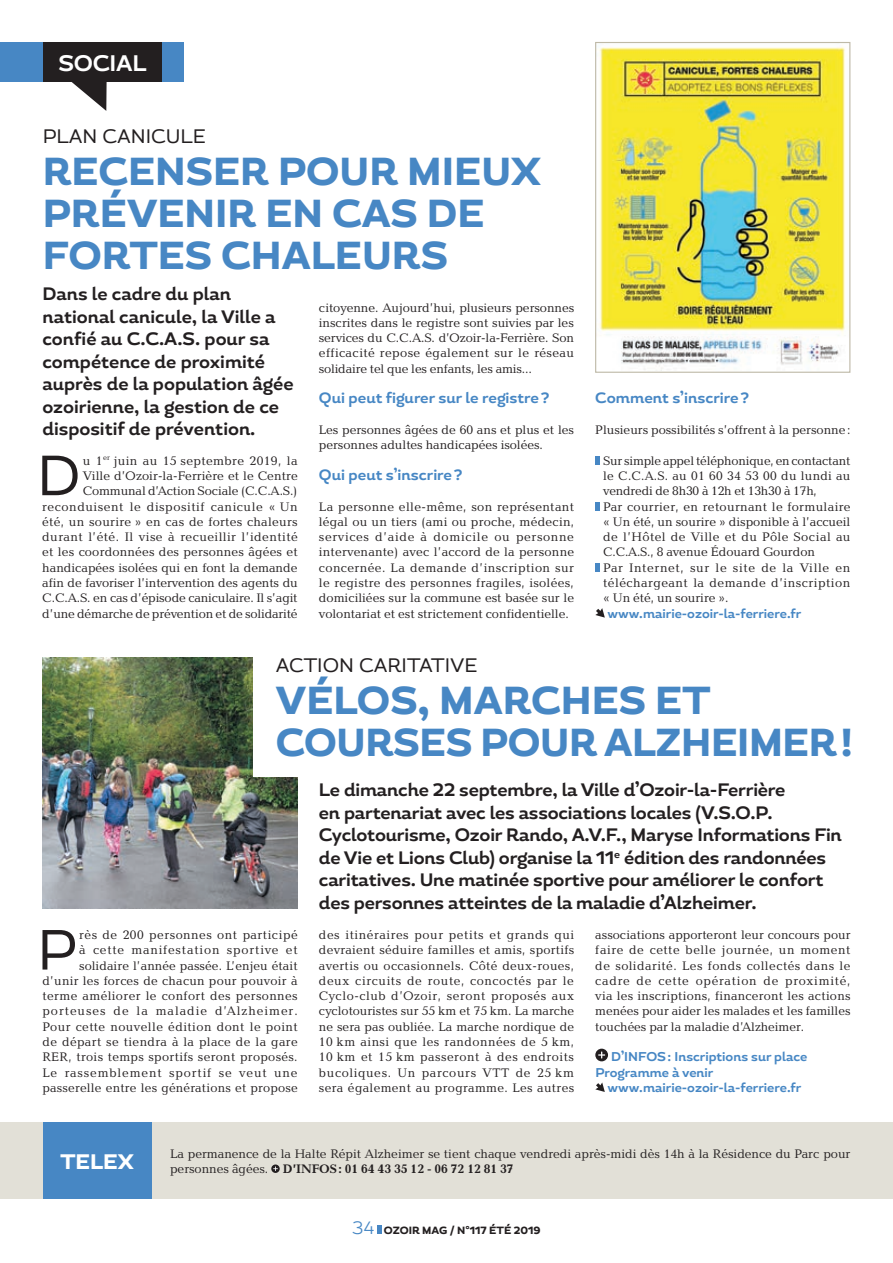
<style>
.page{position:relative;width:893px;height:1263px;background:#fff}
.page>*{position:absolute;margin:0;border:0;box-sizing:border-box;transform-origin:0 0}
.t1{font:56.4px "Magallanes";color:#231f20}
.t2{font:800 39px/42px "Magallanes";color:#4787c4}
.t3{font:700 22.5px "Magallanes";letter-spacing:-.01em;color:#fff}
.t4{font:800 21px "Magallanes";color:#fff}
.t5{font:19.5px "Magallanes";color:#231f20}
.t6{font:700 18px/22.5px "Magallanes";letter-spacing:-.01em;color:#231f20}
.t7{font:700 15px "Magallanes";color:#4787c4}
.t8{font:12.75px/15.3px "Baltica";letter-spacing:.01em;color:#231f20;text-align:justify}
.t9{font:12.75px/15.3px "Baltica";letter-spacing:.035em;color:#231f20;text-align:right}
.t10{font:700 12.75px/15.3px "Magallanes";color:#4787c4}
.t11{font:700 12.75px "Baltica";color:#231f20}
.t12{font:800 10.5px "Magallanes";color:#231f20}
.s1{font-weight:400}
.s2{font-weight:300;font-size:18px;color:#4787c4}
</style>
<div class="page">
<div style="left:0;top:1122px;width:893px;height:77px;background:#e2e0d7"></div>
<svg style="left:271px;top:1164px;width:9px;height:9px"></svg>
<svg style="left:273px;top:1166px;width:5px;height:5px"></svg>
<div style="left:43px;top:1122px;width:109px;height:77px;background:#4787c4"></div>
<img style="left:42px;top:657px;width:256px;height:251px">
<div style="left:254px;top:652px;width:259px;height:125px;background:#fff"></div>
<svg style="left:595px;top:1049px;width:13px;height:12px"></svg>
<svg style="left:598px;top:1051px;width:7px;height:7px"></svg>
<svg style="left:595px;top:1082px;width:10px;height:10px"></svg>
<img style="left:599px;top:46px;width:247px;height:325px">
<div style="left:595px;top:42px;width:255px;height:331px;border:1px solid #beb9a7"></div>
<div style="left:595px;top:456px;width:5px;height:9px;background:#4787c4"></div>
<div style="left:595px;top:502px;width:5px;height:8px;background:#4787c4"></div>
<div style="left:595px;top:563px;width:5px;height:9px;background:#4787c4"></div>
<svg style="left:595px;top:608px;width:10px;height:10px"></svg>
<svg style="left:377px;top:1225px;width:4px;height:9px"></svg>
<div style="left:0;top:43px;width:43px;height:39px;background:#4787c4"></div>
<div style="left:162px;top:43px;width:21px;height:39px;background:#4787c4"></div>
<div style="left:43px;top:43px;width:119px;height:39px;background:#231f20"></div>
<svg style="left:71px;top:82px;width:36px;height:29px"></svg>
<h3 class="t3" style="left:58px;top:49px;width:89px">SOCIAL</h3>
<h3 class="t5" style="left:43px;top:124px;width:165px">PLAN CANICULE</h3>
<h2 class="t2" style="left:43px;top:152px;width:500px">RECENSER POUR MIEUX<br>PRÉVENIR EN CAS DE<br>FORTES CHALEURS</h2>
<h3 class="t6" style="left:42px;top:283px;width:253px">Dans le cadre du plan national canicule, la Ville a confié au C.C.A.S. pour sa compétence de proximité auprès de la population âgée ozoirienne, la gestion de ce dispositif de prévention.</h3>
<h1 class="t1" style="left:37px;top:440px;width:45px">D</h1>
<p class="t8" style="left:42px;top:453px;width:257px;text-align:right">u 1<sup>er</sup> juin au 15 septembre 2019, la<br>Ville d’Ozoir-la-Ferrière et le Centre Communal d’Action Sociale (C.C.A.S.) reconduisent le dispositif canicule « Un été, un sourire » en cas de fortes chaleurs durant l’été. Il vise à recueillir l’identité et les coordonnées des personnes âgées et handicapées isolées qui en font la demande afin de favoriser l’intervention des agents du C.C.A.S. en cas d’épisode caniculaire. Il s’agit d’une démarche de prévention et de solidarité</p>
<p class="t8" style="left:319px;top:300px;width:257px">citoyenne. Aujourd’hui, plusieurs personnes inscrites dans le registre sont suivies par les services du C.C.A.S. d’Ozoir-la-Ferrière. Son efficacité repose également sur le réseau solidaire tel que les enfants, les amis…</p>
<p class="t7" style="left:319px;top:389px;width:232px">Qui peut figurer sur le registre ?</p>
<p class="t8" style="left:319px;top:422px;width:257px">Les personnes âgées de 60 ans et plus et les personnes adultes handicapées isolées.</p>
<p class="t7" style="left:319px;top:465px;width:145px">Qui peut s’inscrire ?</p>
<p class="t8" style="left:319px;top:499px;width:257px">La personne elle-même, son représentant légal ou un tiers (ami ou proche, médecin, services d’aide à domicile ou personne intervenante) avec l’accord de la personne concernée. La demande d’inscription sur le registre des personnes fragiles, isolées, domiciliées sur la commune est basée sur le volontariat et est strictement confidentielle.</p>
<p class="t7" style="left:595px;top:389px;width:155px">Comment s’inscrire ?</p>
<p class="t8" style="left:595px;top:422px;width:257px">Plusieurs possibilités s’offrent à la personne :</p>
<p class="t8" style="left:603px;top:453px;width:249px;text-align:left">Sur simple appel téléphonique, en contactant le C.C.A.S. au 01 60 34 53 00 du lundi au vendredi de 8h30 à 12h et 13h30 à 17h,<br>Par courrier, en retournant le formulaire « Un été, un sourire » disponible à l’accueil de l’Hôtel de Ville et du Pôle Social au C.C.A.S., 8 avenue Édouard Gourdon<br>Par Internet, sur le site de la Ville en téléchargeant la demande d’inscription « Un été, un sourire ».</p>
<p class="t10" style="left:608px;top:606px;width:195px">www.mairie-ozoir-la-ferriere.fr</p>
<h3 class="t5" style="left:276px;top:653px;width:203px">ACTION CARITATIVE</h3>
<h2 class="t2" style="left:276px;top:681px;width:578px">VÉLOS, MARCHES ET<br>COURSES POUR ALZHEIMER !</h2>
<p class="t6" style="left:319px;top:779px;width:524px">Le dimanche 22 septembre, la Ville d’Ozoir-la-Ferrière<br>en partenariat avec les associations locales (V.S.O.P.<br>Cyclotourisme, Ozoir Rando, A.V.F., Maryse Informations Fin de Vie et Lions Club) organise la 11<sup>e</sup> édition des randonnées caritatives. Une matinée sportive pour améliorer le confort des personnes atteintes de la maladie d’Alzheimer.</p>
<h1 class="t1" style="left:37px;top:914px;width:41px">P</h1>
<p class="t9" style="left:43px;top:927px;width:257px">rès de 200 personnes ont participé<br>à cette manifestation sportive et solidaire l’année passée. L’enjeu était d’unir les forces de chacun pour pouvoir à terme améliorer le confort des personnes porteuses de la maladie d’Alzheimer.<br>Pour cette nouvelle édition dont le point de départ se tiendra à la place de la gare RER, trois temps sportifs seront proposés.<br>Le rassemblement sportif se veut une passerelle entre les générations et propose</p>
<p class="t8" style="left:319px;top:927px;width:257px">des itinéraires pour petits et grands qui devraient séduire familles et amis, sportifs avertis ou occasionnels. Côté deux-roues, deux circuits de route, concoctés par le Cyclo-club d’Ozoir, seront proposés aux cyclotouristes sur 55 km et 75 km. La marche ne sera pas oubliée. La marche nordique de 10 km ainsi que les randonnées de 5 km, 10 km et 15 km passeront à des endroits bucoliques. Un parcours VTT de 25 km sera également au programme. Les autres</p>
<p class="t8" style="left:595px;top:927px;width:257px">associations apporteront leur concours pour faire de cette belle journée, un moment de solidarité. Les fonds collectés dans le cadre de cette opération de proximité, via les inscriptions, financeront les actions menées pour aider les malades et les familles touchées par la maladie d’Alzheimer.</p>
<p class="t10" style="left:595px;top:1050px;width:213px;text-indent:16px">D’INFOS : Inscriptions sur place<br>Programme à venir</p>
<p class="t10" style="left:608px;top:1080px;width:195px">www.mairie-ozoir-la-ferriere.fr</p>
<h3 class="t4" style="left:61px;top:1148px;width:75px">TELEX</h3>
<p class="t8" style="left:170px;top:1147px;width:682px">La permanence de la Halte Répit Alzheimer se tient chaque vendredi après-midi dès 14h à la Résidence du Parc pour</p>
<p class="t11" style="left:170px;top:1161px;width:345px"><span class="s1">personnes âgées.</span> D’INFOS : 01 64 43 35 12 - 06 72 12 81 37</p>
<p class="t12" style="left:352px;top:1224px;width:190px"><span class="s2">34</span> OZOIR MAG / N°117 ÉTÉ 2019</p>
</div>
